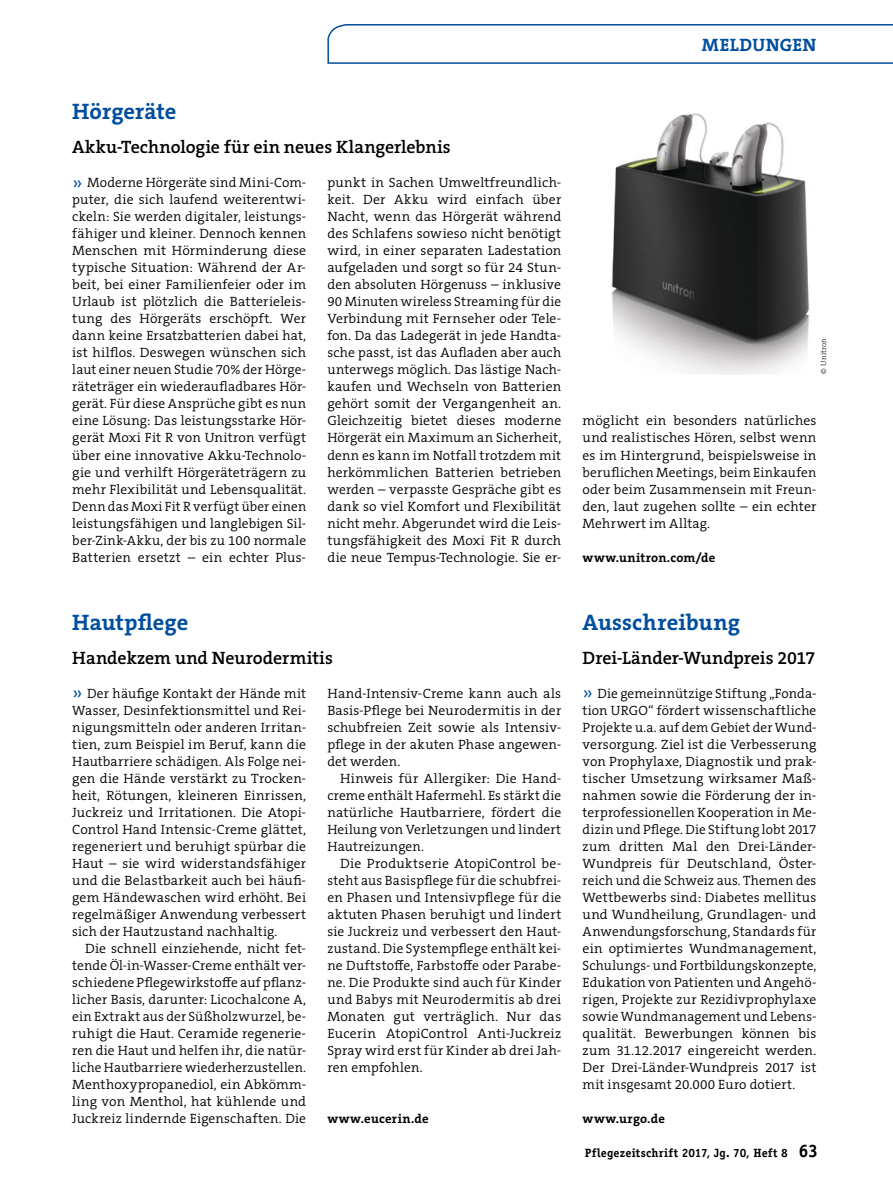
<style>
.page{position:relative;width:893px;height:1187px;background:#fff}
.page>*{position:absolute;margin:0;border:0;box-sizing:border-box;transform-origin:0 0}
.t1{font:700 22.5px "The Serif B W7";letter-spacing:.005em;color:#004e9e}
.t2{font:600 18px "The Serif B W6";letter-spacing:-.005em;color:#000}
.t3{font:700 18px "The Serif B W7";letter-spacing:.025em;color:#004e9e}
.t4{font:300 13.5px/17px "The Serif B W4";letter-spacing:.01em;color:#000;text-align:justify}
.t5{font:700 12.75px "The Serif B W7";letter-spacing:.025em;color:#000}
.t6{font:700 12px "Officina Serif Std";letter-spacing:.02em;color:#000}
.t7{font:300 7.5px "The Serif B W3";letter-spacing:.025em;color:#000}
.s1{font-size:21px;color:#004e9e}
.s2{font-size:18px}
</style>
<div class="page">
<img style="left:611px;top:113px;width:198px;height:261px">
<svg style="left:327px;top:24px;width:566px;height:40px"></svg>
<h1 class="t1" style="left:72px;top:97px;width:106px">Hörgeräte</h1>
<h2 class="t2" style="left:72px;top:135px;width:380px">Akku-Technologie für ein neues Klangerlebnis</h2>
<p class="t4" style="left:72px;top:174px;width:235px"><span class="s1">»</span> Moderne Hörgeräte sind Mini-Com&shy;puter, die sich laufend weiterentwi&shy;ckeln: Sie werden digitaler, leistungs&shy;fähiger und kleiner. Dennoch kennen Menschen mit Hörminderung diese typische Situation: Während der Ar&shy;beit, bei einer Familienfeier oder im Urlaub ist plötzlich die Batterieleis&shy;tung des Hörgeräts erschöpft. Wer dann keine Ersatzbatterien dabei hat, ist hilflos. Deswegen wünschen sich laut einer neuen Studie 70% der Hörge&shy;räteträger ein wiederaufladbares Hör&shy;gerät. Für diese Ansprüche gibt es nun eine Lösung: Das leistungsstarke Hör&shy;gerät Moxi Fit R von Unitron verfügt über eine innovative Akku-Technolo&shy;gie und verhilft Hörgeräteträgern zu mehr Flexibilität und Lebensqualität.<br>Denn das Moxi Fit R verfügt über einen leistungsfähigen und langlebigen Sil&shy;ber-Zink-Akku, der bis zu 100 normale Batterien ersetzt – ein echter Plus-</p>
<p class="t4" style="left:327px;top:174px;width:235px">punkt in Sachen Umweltfreundlich&shy;keit. Der Akku wird einfach über Nacht, wenn das Hörgerät während des Schlafens sowieso nicht benötigt wird, in einer separaten Ladestation aufgeladen und sorgt so für 24 Stun&shy;den absoluten Hörgenuss – inklusive 90 Minuten wireless Streaming für die Verbindung mit Fernseher oder Tele&shy;fon. Da das Ladegerät in jede Handta&shy;sche passt, ist das Aufladen aber auch unterwegs möglich. Das lästige Nach&shy;kaufen und Wechseln von Batterien gehört somit der Vergangenheit an.<br>Gleichzeitig bietet dieses moderne Hörgerät ein Maximum an Sicherheit, denn es kann im Notfall trotzdem mit herkömmlichen Batterien betrieben werden – verpasste Gespräche gibt es dank so viel Komfort und Flexibilität nicht mehr. Abgerundet wird die Leis&shy;tungsfähigkeit des Moxi Fit R durch die neue Tempus-Technologie. Sie er-</p>
<h1 class="t1" style="left:72px;top:607px;width:118px">Hautpflege</h1>
<h2 class="t2" style="left:72px;top:645px;width:262px">Handekzem und Neurodermitis</h2>
<p class="t4" style="left:72px;top:684px;width:235px"><span class="s1">»</span> Der häufige Kontakt der Hände mit Wasser, Desinfektionsmittel und Rei&shy;nigungsmitteln oder anderen Irritan&shy;tien, zum Beispiel im Beruf, kann die Hautbarriere schädigen. Als Folge nei&shy;gen die Hände verstärkt zu Trocken&shy;heit, Rötungen, kleineren Einrissen, Juckreiz und Irritationen. Die Atopi-Control Hand Intensic-Creme glättet, regeneriert und beruhigt spürbar die Haut – sie wird widerstandsfähiger und die Belastbarkeit auch bei häufi&shy;gem Händewaschen wird erhöht. Bei regelmäßiger Anwendung verbessert sich der Hautzustand nachhaltig.</p>
<p class="t4" style="left:72px;top:939px;width:235px;text-indent:13px">Die schnell einziehende, nicht fet&shy;tende Öl-in-Wasser-Creme enthält ver&shy;schiedene Pflegewirkstoffe auf pflanz&shy;licher Basis, darunter: Licochalcone A, ein Extrakt aus der Süßholzwurzel, be&shy;ruhigt die Haut. Ceramide regenerie&shy;ren die Haut und helfen ihr, die natür&shy;liche Hautbarriere wiederherzustellen.<br>Menthoxypropanediol, ein Abkömm&shy;ling von Menthol, hat kühlende und Juckreiz lindernde Eigenschaften. Die</p>
<p class="t4" style="left:327px;top:684px;width:235px">Hand-Intensiv-Creme kann auch als Basis-Pflege bei Neurodermitis in der schubfreien Zeit sowie als Intensiv&shy;pflege in der akuten Phase angewen&shy;det werden.</p>
<p class="t4" style="left:327px;top:769px;width:235px;text-indent:13px">Hinweis für Allergiker: Die Hand&shy;creme enthält Hafermehl. Es stärkt die natürliche Hautbarriere, fördert die Heilung von Verletzungen und lindert Hautreizungen.</p>
<p class="t4" style="left:327px;top:854px;width:235px;text-indent:13px">Die Produktserie AtopiControl be&shy;steht aus Basispflege für die schubfrei&shy;en Phasen und Intensivpflege für die aktuten Phasen beruhigt und lindert sie Juckreiz und verbessert den Haut&shy;zustand. Die Systempflege enthält kei&shy;ne Duftstoffe, Farbstoffe oder Parabe&shy;ne. Die Produkte sind auch für Kinder und Babys mit Neurodermitis ab drei Monaten gut verträglich. Nur das Eucerin AtopiControl Anti-Juckreiz Spray wird erst für Kinder ab drei Jah&shy;ren empfohlen.</p>
<p class="t5" style="left:327px;top:1110px;width:103px">www.eucerin.de</p>
<h2 class="t3" style="left:702px;top:33px;width:116px">MELDUNGEN</h2>
<p class="t7" style="left:819px;top:374px;width:38px;rotate:-90deg">© Unitron</p>
<p class="t4" style="left:583px;top:412px;width:235px">möglicht ein besonders natürliches und realistisches Hören, selbst wenn es im Hintergrund, beispielsweise in beruflichen Meetings, beim Einkaufen oder beim Zusammensein mit Freun&shy;den, laut zugehen sollte – ein echter Mehrwert im Alltag.</p>
<p class="t5" style="left:583px;top:549px;width:134px">www.unitron.com/de</p>
<h1 class="t1" style="left:583px;top:607px;width:159px">Ausschreibung</h1>
<h2 class="t2" style="left:583px;top:645px;width:234px">Drei-Länder-Wundpreis 2017</h2>
<p class="t4" style="left:583px;top:684px;width:235px"><span class="s1">»</span> Die gemeinnützige Stiftung „Fonda&shy;tion URGO“ fördert wissenschaftliche Projekte u.a. auf dem Gebiet der Wund&shy;versorgung. Ziel ist die Verbesserung von Prophylaxe, Diagnostik und prak&shy;tischer Umsetzung wirksamer Maß&shy;nahmen sowie die Förderung der in&shy;terprofessionellen Kooperation in Me&shy;dizin und Pflege. Die Stiftung lobt 2017 zum dritten Mal den Drei-Länder-Wundpreis für Deutschland, Öster&shy;reich und die Schweiz aus. Themen des Wettbewerbs sind: Diabetes mellitus und Wundheilung, Grundlagen- und Anwendungsforschung, Standards für ein optimiertes Wundmanagement, Schulungs- und Fortbildungskonzepte, Edukation von Patienten und Angehö&shy;rigen, Projekte zur Rezidivprophylaxe sowie Wundmanagement und Lebens&shy;qualität. Bewerbungen können bis zum 31.12.2017 eingereicht werden.<br>Der Drei-Länder-Wundpreis 2017 ist mit insgesamt 20.000 Euro dotiert.</p>
<p class="t5" style="left:583px;top:1110px;width:84px">www.urgo.de</p>
<p class="t6" style="left:585px;top:1145px;width:235px">Pflegezeitschrift 2017, Jg. 70, Heft 8 <span class="s2">63</span></p>
</div>
